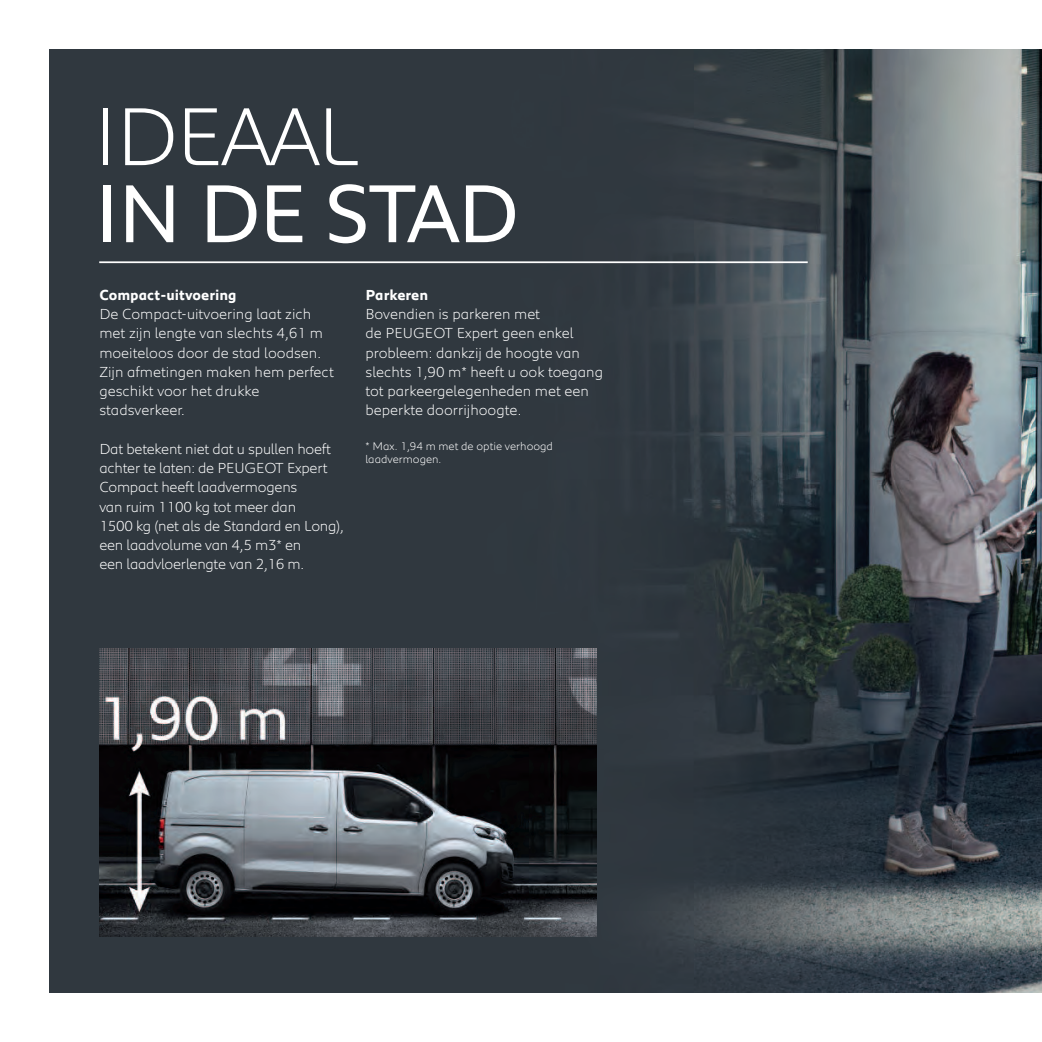
<style>
.page{position:relative;width:1042px;height:1042px;background:#fff}
.page>*{position:absolute;margin:0;border:0;box-sizing:border-box;transform-origin:0 0}
.t1{font:84px "Peugeot";letter-spacing:-.03em;color:#fff}
.t2{font:300 84px "Peugeot";letter-spacing:-.03em;color:#fff}
.t3{font:300 14.88px/19.2px "Peugeot";color:#fff}
.t4{font:700 14.88px "Peugeot";color:#fff}
.t5{font:300 11.38px/13.7px "Peugeot";color:#fff}
</style>
<div class="page">
<img style="left:50px;top:50px;width:992px;height:942px">
<hr style="left:99px;top:261px;width:709px;height:2px;background:#fff">
<img style="left:99px;top:648px;width:497px;height:288px">
<h1 class="t2" style="left:94px;top:108px;width:267px">IDEaaL</h1>
<h1 class="t1" style="left:94px;top:185px;width:427px">IN DE STAD</h1>
<p class="t4" style="left:99px;top:290px;width:139px">Compact-uitvoering</p>
<p class="t3" style="left:99px;top:306px;width:236px">De Compact-uitvoering laat zich met zijn lengte van slechts 4,61 m moeiteloos door de stad loodsen.<br>Zijn afmetingen maken hem perfect geschikt voor het drukke stadsverkeer.</p>
<p class="t3" style="left:99px;top:441px;width:246px">Dat betekent niet dat u spullen hoeft achter te laten: de PEUGEOT Expert<br>Compact heeft laadvermogens<br>van ruim 1100 kg tot meer dan<br>1500 kg (net als de Standard en Long), een laadvolume van 4,5 m3* en<br>een laadvloerlengte van 2,16 m.</p>
<p class="t4" style="left:365px;top:290px;width:64px">Parkeren</p>
<p class="t3" style="left:365px;top:306px;width:239px">Bovendien is parkeren met<br>de PEUGEOT Expert geen enkel probleem: dankzij de hoogte van slechts 1,90 m* heeft u ook toegang tot parkeergelegenheden met een beperkte doorrijhoogte.</p>
<p class="t5" style="left:365px;top:440px;width:189px">* Max. 1,94 m met de optie verhoogd laadvermogen.</p>
</div>
